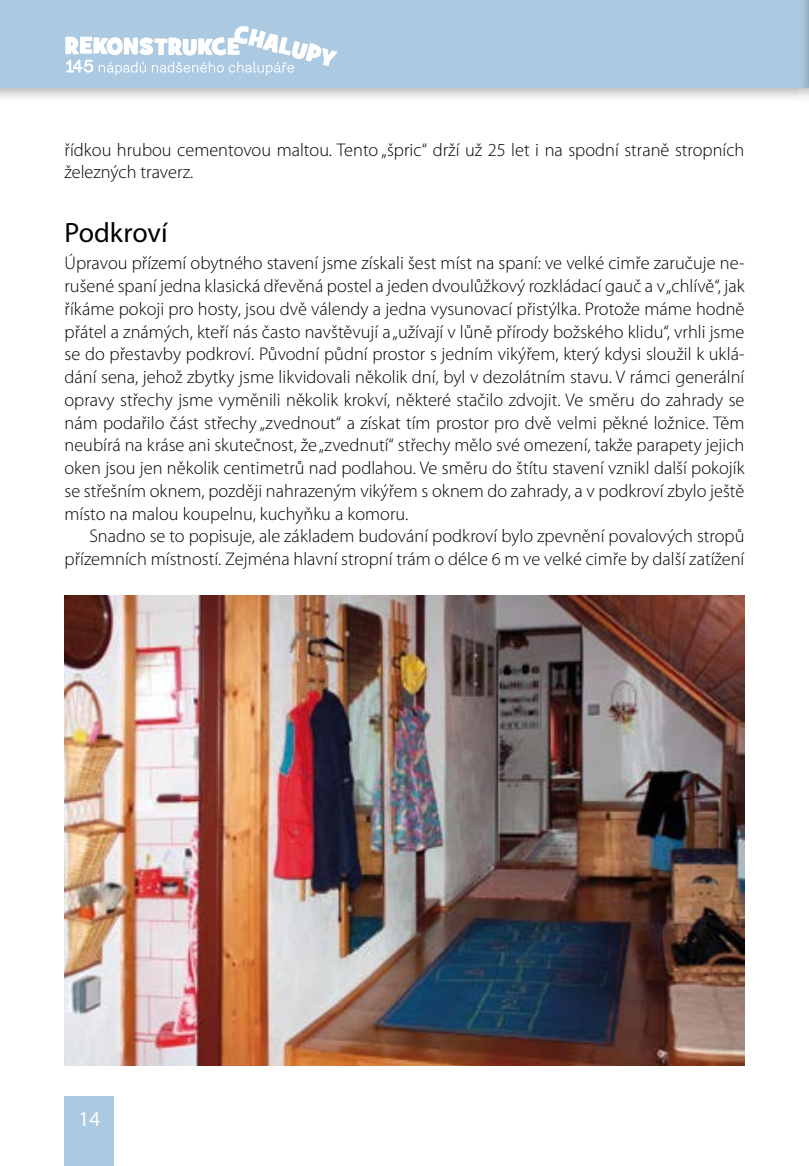
<style>
.page{position:relative;width:809px;height:1166px;background:#fff}
.page>*{position:absolute;margin:0;border:0;box-sizing:border-box;transform-origin:0 0}
.t1{font:28px "Myriad Pro";color:#000}
.t2{font:21px "Myriad Pro";color:#fff}
.t3{font:300 18.38px/22.8px "Myriad Pro";color:#000}
</style>
<div class="page">
<div style="left:64px;top:1096px;width:50px;height:70px;background:#acc9e2"></div>
<div style="left:0;top:0;width:809px;height:87px;background:#acc9e2"></div>
<hr style="left:808px;top:0;width:1px;height:87px;background:#acc9e2">
<svg style="left:65px;top:26px;width:272px;height:49px"></svg>
<img style="left:64px;top:595px;width:680px;height:470px">
<p class="t3" style="left:64px;top:138px;width:681px">řídkou hrubou cementovou maltou. Tento „špric“ drží už 25 let i na spodní straně stropních železných traverz.</p>
<h1 class="t1" style="left:64px;top:215px;width:105px">Podkroví</h1>
<p class="t3" style="left:64px;top:252px;width:681px;text-align:justify">Úpravou přízemí obytného stavení jsme získali šest míst na spaní: ve velké cimře zaručuje ne&shy;rušené spaní jedna klasická dřevěná postel a jeden dvoulůžkový rozkládací gauč a v „chlívě“, jak říkáme pokoji pro hosty, jsou dvě válendy a jedna vysunovací přistýlka. Protože máme hodně přátel a známých, kteří nás často navštěvují a „užívají v lůně přírody božského klidu“, vrhli jsme se do přestavby podkroví. Původní půdní prostor s jedním vikýřem, který kdysi sloužil k uklá&shy;dání sena, jehož zbytky jsme likvidovali několik dní, byl v dezolátním stavu. V rámci generální opravy střechy jsme vyměnili několik krokví, některé stačilo zdvojit. Ve směru do zahrady se nám podařilo část střechy „zvednout“ a získat tím prostor pro dvě velmi pěkné ložnice. Těm neubírá na kráse ani skutečnost, že „zvednutí“ střechy mělo své omezení, takže parapety jejich oken jsou jen několik centimetrů nad podlahou. Ve směru do štítu stavení vznikl další pokojík se střešním oknem, později nahrazeným vikýřem s oknem do zahrady, a v podkroví zbylo ještě místo na malou koupelnu, kuchyňku a komoru.</p>
<p class="t3" style="left:64px;top:525px;width:681px;text-align:right">Snadno se to popisuje, ale základem budování podkroví bylo zpevnění povalových stropů přízemních místností. Zejména hlavní stropní trám o délce 6 m ve velké cimře by další zatížení</p>
<p class="t2" style="left:79px;top:1106px;width:23px">14</p>
</div>
